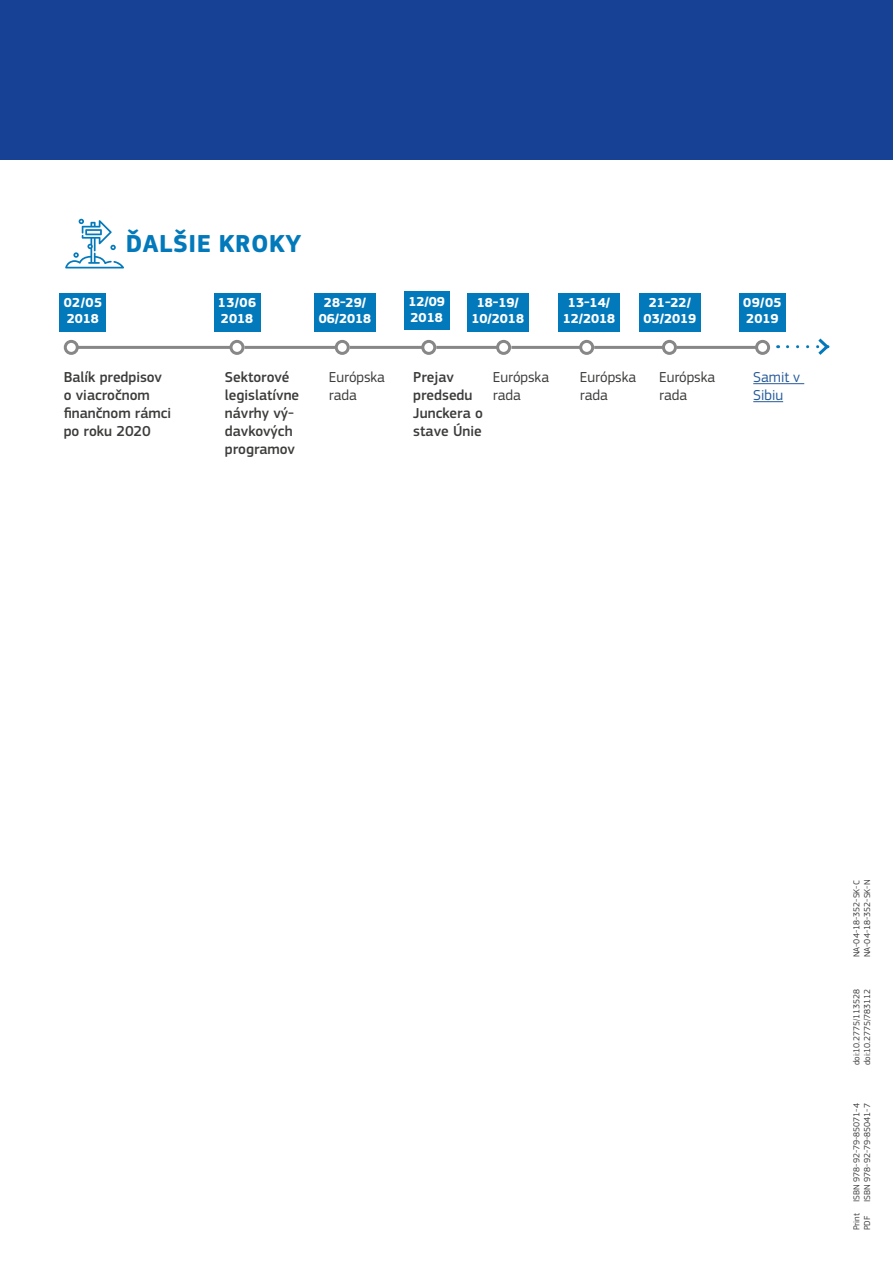
<style>
.page{position:relative;width:893px;height:1263px;background:#fff}
.page>*{position:absolute;margin:0;border:0;box-sizing:border-box;transform-origin:0 0}
.Sub-title_1{font:700 25.5px "EC Square Sans Pro";letter-spacing:.02em;color:#0279bb}
.Body_Text{font:500 15px/18px "EC Square Sans Pro";color:#3c3c3b}
.Body_Text-2{font:15px/18px "EC Square Sans Pro";color:#3c3c3b}
.Body_Text-3{font:15px/18px "EC Square Sans Pro";color:#275b9b}
.Sub-title_3{font:700 13.5px/16.2px "EC Square Sans Pro";color:#fff}
.Default{font:9px "EC Square Sans Pro";color:#404041}
.Pa5{font:9px "EC Square Sans Pro";color:#404041}
</style>
<div class="page">
<svg style="left:65px;top:219px;width:59px;height:49px"></svg>
<hr style="left:753px;top:383px;width:51px;height:1px;background:#275b9b">
<hr style="left:753px;top:401px;width:30px;height:1px;background:#275b9b">
<hr style="left:77px;top:346px;width:154px;height:3px;background:#878787">
<div style="left:64px;top:340px;width:15px;height:15px;border:3px solid #878787;border-radius:50%"></div>
<div style="left:229px;top:340px;width:15px;height:15px;border:3px solid #878787;border-radius:50%"></div>
<hr style="left:244px;top:346px;width:92px;height:3px;background:#878787">
<div style="left:335px;top:340px;width:15px;height:15px;border:3px solid #878787;border-radius:50%"></div>
<hr style="left:350px;top:346px;width:73px;height:3px;background:#878787">
<div style="left:421px;top:340px;width:15px;height:15px;border:3px solid #878787;border-radius:50%"></div>
<hr style="left:436px;top:346px;width:62px;height:3px;background:#878787">
<div style="left:496px;top:340px;width:15px;height:15px;border:3px solid #878787;border-radius:50%"></div>
<hr style="left:511px;top:346px;width:70px;height:3px;background:#878787">
<div style="left:579px;top:340px;width:15px;height:15px;border:3px solid #878787;border-radius:50%"></div>
<hr style="left:594px;top:346px;width:69px;height:3px;background:#878787">
<div style="left:662px;top:340px;width:15px;height:15px;border:3px solid #878787;border-radius:50%"></div>
<hr style="left:677px;top:346px;width:80px;height:3px;background:#878787">
<div style="left:755px;top:340px;width:15px;height:15px;border:3px solid #878787;border-radius:50%"></div>
<svg style="left:787px;top:338px;width:43px;height:17px"></svg>
<div style="left:60px;top:293px;width:46px;height:38px;background:#0279bb"></div>
<div style="left:214px;top:293px;width:46px;height:38px;background:#0279bb"></div>
<div style="left:739px;top:293px;width:47px;height:38px;background:#0279bb"></div>
<div style="left:314px;top:293px;width:62px;height:38px;background:#0279bb"></div>
<div style="left:467px;top:293px;width:61px;height:38px;background:#0279bb"></div>
<div style="left:558px;top:293px;width:62px;height:38px;background:#0279bb"></div>
<div style="left:639px;top:293px;width:61px;height:38px;background:#0279bb"></div>
<div style="left:404px;top:291px;width:45px;height:39px;background:#0279bb"></div>
<div style="left:0;top:0;width:893px;height:160px;background:#164194"></div>
<p class="Sub-title_1" style="left:126px;top:229px;width:177px">ĎALŠIE KROKY</p>
<p class="Sub-title_3" style="left:408px;top:294px;width:38px">12/09<br>2018</p>
<p class="Sub-title_3" style="left:64px;top:295px;width:40px">02/05<br>2018</p>
<p class="Sub-title_3" style="left:218px;top:295px;width:40px">13/06<br>2018</p>
<p class="Sub-title_3" style="left:743px;top:295px;width:40px">09/05<br>2019</p>
<p class="Sub-title_3" style="left:319px;top:295px;width:54px;text-align:center">28-29/<br>06/2018</p>
<p class="Sub-title_3" style="left:471px;top:295px;width:54px;text-align:center">18-19/<br>10/2018</p>
<p class="Sub-title_3" style="left:563px;top:295px;width:54px;text-align:center">13-14/<br>12/2018</p>
<p class="Sub-title_3" style="left:644px;top:295px;width:54px;text-align:center">21-22/<br>03/2019</p>
<p class="Body_Text" style="left:64px;top:369px;width:109px">Balík predpisov o viacročnom finančnom rámci po roku 2020</p>
<p class="Body_Text" style="left:225px;top:369px;width:76px">Sektorové legislatívne návrhy vý&shy;davkových programov</p>
<p class="Body_Text-2" style="left:329px;top:368px;width:58px">Európska rada</p>
<p class="Body_Text-2" style="left:493px;top:368px;width:58px">Európska rada</p>
<p class="Body_Text-2" style="left:580px;top:368px;width:58px">Európska rada</p>
<p class="Body_Text-2" style="left:659px;top:368px;width:58px">Európska rada</p>
<p class="Body_Text-3" style="left:753px;top:368px;width:48px">Samit v<br>Sibiu</p>
<p class="Body_Text" style="left:413px;top:369px;width:71px">Prejav predsedu<br>Junckera o stave Únie</p>
<p class="Pa5" style="left:862px;top:957px;width:79px;rotate:-90deg">NA-04-18-352-SK-N</p>
<p class="Default" style="left:851px;top:957px;width:78px;rotate:-90deg">NA-04-18-352-SK-C</p>
<p class="Default" style="left:851px;top:1065px;width:78px;rotate:-90deg">doi:10.2775/113528</p>
<p class="Pa5" style="left:862px;top:1065px;width:78px;rotate:-90deg">doi:10.2775/783112</p>
<p class="Default" style="left:851px;top:1202px;width:100px;rotate:-90deg">ISBN 978-92-79-85071-4</p>
<p class="Pa5" style="left:862px;top:1202px;width:100px;rotate:-90deg">ISBN 978-92-79-85041-7</p>
<p class="Default" style="left:851px;top:1230px;width:19px;rotate:-90deg">Print</p>
<p class="Pa5" style="left:862px;top:1230px;width:16px;rotate:-90deg">PDF</p>
</div>
